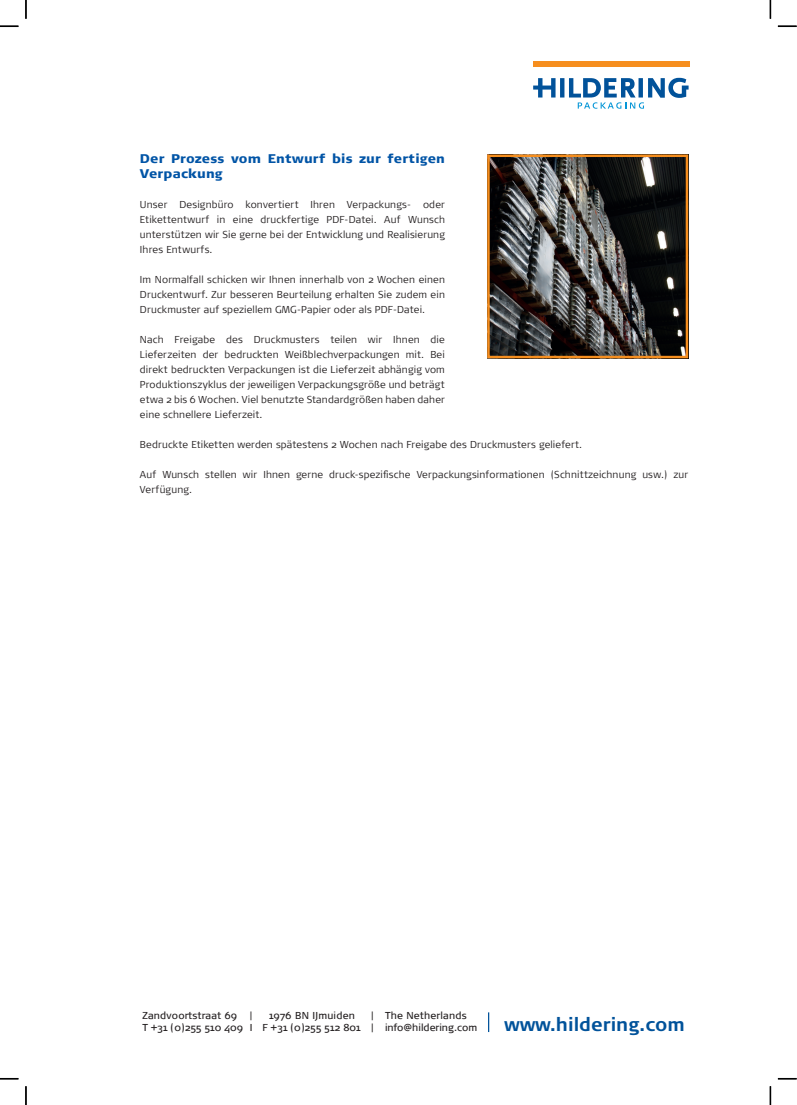
<style>
.page{position:relative;width:797px;height:1105px;background:#fff}
.page>*{position:absolute;margin:0;border:0;box-sizing:border-box;transform-origin:0 0}
.t1{font:700 18.75px "Signa Normal";color:#01529a}
.t2{font:900 12.5px/15px "Signa Normal";letter-spacing:.015em;color:#0154a6}
.t3{font:300 10px/15px "Signa Normal";letter-spacing:.015em;color:#231f20;text-align:justify}
.t4{font:10px/12px "Signa Normal";color:#231f20}
.t5{font:10px "Signa Normal";letter-spacing:.02em;color:#231f20}
</style>
<div class="page">
<img style="left:487px;top:154px;width:201px;height:201px">
<div style="left:487px;top:155px;width:201px;height:203px;border:2px solid #f68e1e"></div>
<svg style="left:533px;top:78px;width:155px;height:31px"></svg>
<div style="left:533px;top:61px;width:156px;height:5px;background:#f68e1e"></div>
<svg style="left:488px;top:1012px;width:1px;height:20px"></svg>
<svg style="left:769px;top:1086px;width:2px;height:19px"></svg>
<svg style="left:769px;top:0;width:2px;height:19px"></svg>
<svg style="left:25px;top:1086px;width:2px;height:19px"></svg>
<svg style="left:25px;top:0;width:2px;height:19px"></svg>
<svg style="left:778px;top:1078px;width:18px;height:1px"></svg>
<svg style="left:0;top:1078px;width:18px;height:1px"></svg>
<svg style="left:778px;top:25px;width:18px;height:2px"></svg>
<svg style="left:0;top:25px;width:18px;height:2px"></svg>
<p class="t2" style="left:140px;top:151px;width:306px">Der Prozess vom Entwurf bis zur fertigen<br>Verpackung</p>
<p class="t3" style="left:140px;top:197px;width:306px">Unser Designbüro konvertiert Ihren Verpackungs- oder Etikettentwurf in eine druckfertige PDF-Datei. Auf Wunsch unterstützen wir Sie gerne bei der Entwicklung und Realisierung Ihres Entwurfs.</p>
<p class="t3" style="left:140px;top:272px;width:306px">Im Normalfall schicken wir Ihnen innerhalb von 2 Wochen einen Druckentwurf. Zur besseren Beurteilung erhalten Sie zudem ein Druckmuster auf speziellem GMG-Papier oder als PDF-Datei.</p>
<p class="t3" style="left:140px;top:332px;width:306px">Nach Freigabe des Druckmusters teilen wir Ihnen die Lieferzeiten der bedruckten Weißblechverpackungen mit. Bei direkt bedruckten Verpackungen ist die Lieferzeit abhängig vom Produktionszyklus der jeweiligen Verpackungsgröße und beträgt etwa 2 bis 6 Wochen. Viel benutzte Standardgrößen haben daher eine schnellere Lieferzeit.</p>
<p class="t3" style="left:140px;top:437px;width:444px">Bedruckte Etiketten werden spätestens 2 Wochen nach Freigabe des Druckmusters geliefert.</p>
<p class="t3" style="left:140px;top:467px;width:549px">Auf Wunsch stellen wir Ihnen gerne druck-spezifische Verpackungsinformationen (Schnittzeichnung usw.) zur<br>Verfügung.</p>
<p class="t4" style="left:142px;top:1010px;width:336px;text-indent:229px">| The Netherlands<br>T +31 (0)255 510 409 I F +31 (0)255 512 801 | info@hildering.com</p>
<h1 class="t1" style="left:504px;top:1013px;width:182px">www.hildering.com</h1>
<p class="t5" style="left:142px;top:1010px;width:96px">Zandvoortstraat 69</p>
<p class="t5" style="left:250px;top:1010px;width:4px">|</p>
<p class="t5" style="left:269px;top:1010px;width:87px">1976 BN IJmuiden</p>
</div>
